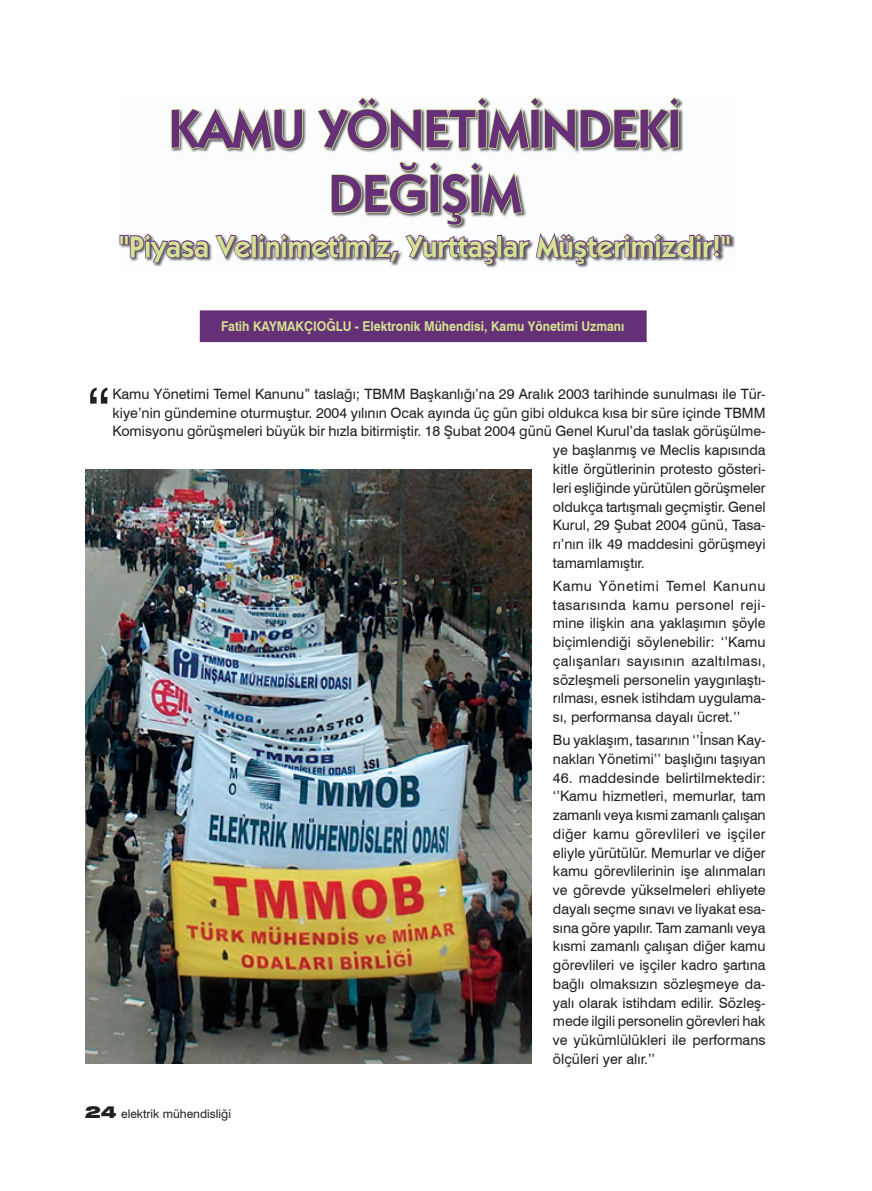
<style>
.page{position:relative;width:872px;height:1191px;background:#fff}
.page>*{position:absolute;margin:0;border:0;box-sizing:border-box;transform-origin:0 0}
.t1{font:66.3px "Swiss 721 BT";color:#231f20}
.t2{font:600 54px/64.8px "Kabel IT Cby BT";color:#663078;text-align:center}
.t3{font:600 30px "Kabel IT Cby BT";color:#d4e391}
.t4{font:14.25px/18.8px "Swiss 721 BT";color:#231f20;text-align:justify}
.t5{font:700 13.5px "Swiss 721 BT";color:#d4e391;scale:.9 1}
.t6{font:12px "Swiss 721 BT";color:#231f20}
.s1{font-weight:900;font-stretch:expanded;font-size:16.5px}
</style>
<div class="page">
<div style="left:200px;top:311px;width:446px;height:30px;background:#663078"></div>
<div style="left:200px;top:310px;width:446px;height:32px;border:1px solid #663078"></div>
<img style="left:120px;top:99px;width:615px;height:169px">
<svg style="left:170px;top:104px;width:133px;height:48px"></svg>
<svg style="left:316px;top:97px;width:364px;height:55px"></svg>
<div style="left:124px;top:235px;width:5px;height:10px;border:2px solid #663078"></div>
<div style="left:119px;top:235px;width:5px;height:10px;border:2px solid #663078"></div>
<svg style="left:129px;top:161px;width:592px;height:104px"></svg>
<div style="left:726px;top:235px;width:4px;height:10px;border:2px solid #663078"></div>
<div style="left:721px;top:235px;width:4px;height:10px;border:2px solid #663078"></div>
<img style="left:85px;top:469px;width:446px;height:594px">
<h2 class="t2" style="left:169px;top:95px;width:514px">KAMU YÖNETİMİNDEKİ<br>DEĞİŞİM</h2>
<h3 class="t3" style="left:119px;top:228px;width:613px">"Piyasa Velinimetimiz, Yurttaşlar Müşterimizdir!"</h3>
<p class="t5" style="left:221px;top:318px;width:449px">Fatih KAYMAKÇIOĞLU - Elektronik Mühendisi, Kamu Yönetimi Uzmanı</p>
<h1 class="t1" style="left:85px;top:372px;width:29px">“</h1>
<p class="t4" style="left:112px;top:384px;width:654px">Kamu Yönetimi Temel Kanunu” taslağı; TBMM Başkanlığı’na 29 Aralık 2003 tarihinde sunulması ile Tür-</p>
<p class="t4" style="left:112px;top:403px;width:654px">kiye’nin gündemine oturmuştur. 2004 yılının Ocak ayında üç gün gibi oldukca kısa bir süre içinde TBMM</p>
<p class="t4" style="left:112px;top:422px;width:654px">Komisyonu görüşmeleri büyük bir hızla bitirmiştir. 18 Şubat 2004 günü Genel Kurul’da taslak görüşülme-</p>
<p class="t4" style="left:553px;top:441px;width:214px">ye başlanmış ve Meclis kapısında</p>
<p class="t4" style="left:553px;top:459px;width:214px">kitle örgütlerinin protesto gösteri-</p>
<p class="t4" style="left:553px;top:478px;width:214px">leri eşliğinde yürütülen görüşmeler</p>
<p class="t4" style="left:553px;top:497px;width:214px">oldukça tartışmalı geçmiştir. Genel</p>
<p class="t4" style="left:553px;top:516px;width:214px">Kurul, 29 Şubat 2004 günü, Tasa-</p>
<p class="t4" style="left:553px;top:534px;width:214px">rı’nın ilk 49 maddesini görüşmeyi</p>
<p class="t4" style="left:553px;top:553px;width:93px">tamamlamıştır.</p>
<p class="t4" style="left:553px;top:576px;width:214px">Kamu Yönetimi Temel Kanunu tasarısında kamu personel reji&shy;mine ilişkin ana yaklaşımın şöyle biçimlendiği söylenebilir: ‘’Kamu çalışanları sayısının azaltılması, sözleşmeli personelin yaygınlaştı&shy;rılması, esnek istihdam uygulama&shy;sı, performansa dayalı ücret.’’</p>
<p class="t4" style="left:553px;top:730px;width:214px">Bu yaklaşım, tasarının ‘’İnsan Kay&shy;nakları Yönetimi’’ başlığını taşıyan</p>
<p class="t4" style="left:553px;top:768px;width:214px">46. maddesinde belirtilmektedir: ‘’Kamu hizmetleri, memurlar, tam zamanlı veya kısmi zamanlı çalışan diğer kamu görevlileri ve işçiler eliyle yürütülür. Memurlar ve diğer kamu görevlilerinin işe alınmaları ve görevde yükselmeleri ehliyete dayalı seçme sınavı ve liyakat esa&shy;sına göre yapılır. Tam zamanlı veya kısmi zamanlı çalışan diğer kamu görevlileri ve işçiler kadro şartına bağlı olmaksızın sözleşmeye da&shy;yalı olarak istihdam edilir. Sözleş&shy;mede ilgili personelin görevleri hak ve yükümlülükleri ile performans ölçüleri yer alır.’’</p>
<p class="t6" style="left:85px;top:1107px;width:147px"><span class="s1">24</span> elektrik mühendisliği</p>
</div>
